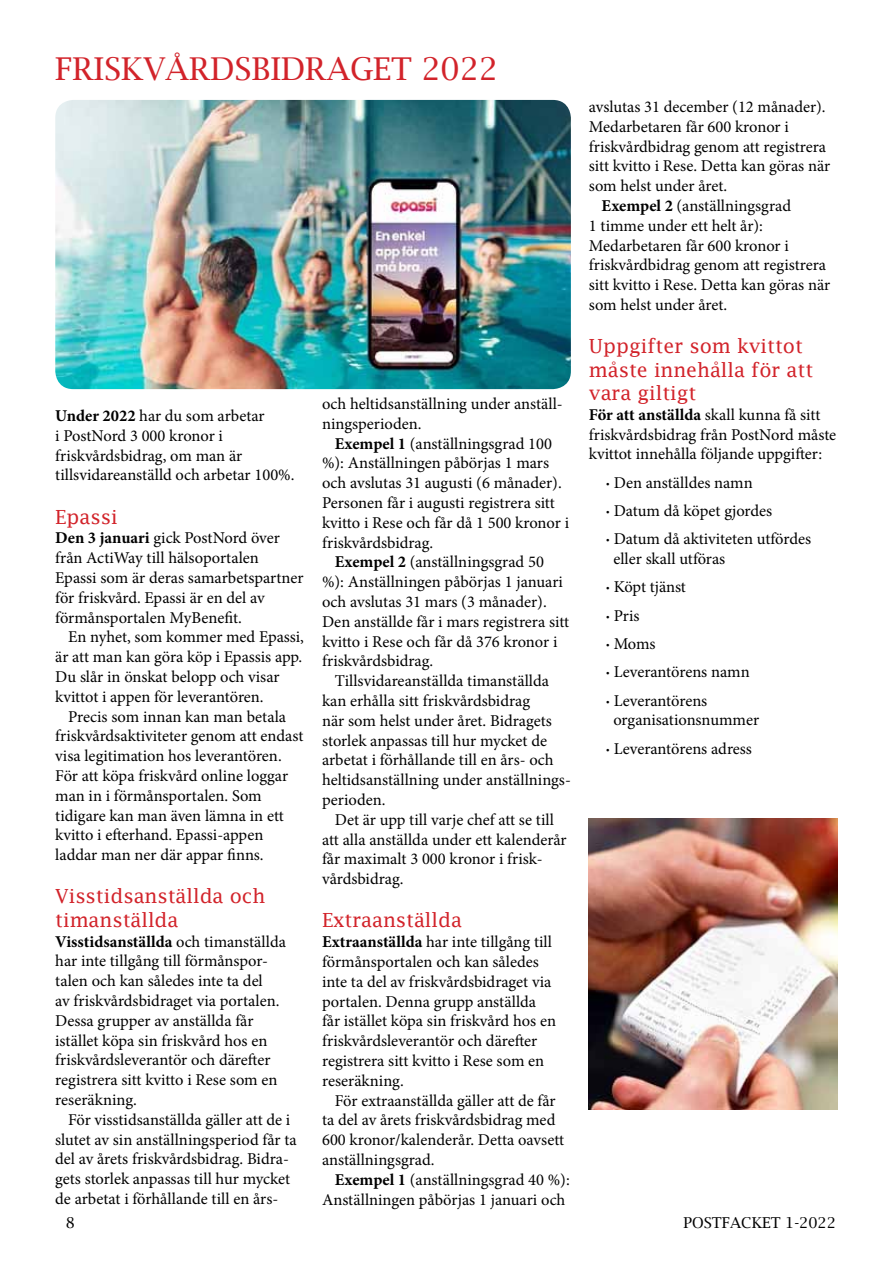
<style>
.page{position:relative;width:893px;height:1263px;background:#fff}
.page>*{position:absolute;margin:0;border:0;box-sizing:border-box;transform-origin:0 0}
.t1{font:31.5px "Lucida Bright";color:#d2232a}
.t2{font:19.5px/23.4px "Lucida Fax";color:#d2232a}
.t3{font:16.5px/19.8px "Minion Pro";color:#000}
.t4{font:15px "Lucida Bright";color:#000}
.s1{font-weight:700}
</style>
<div class="page">
<img style="left:55px;top:100px;width:516px;height:289px">
<img style="left:589px;top:819px;width:249px;height:290px">
<h1 class="t1" style="left:55px;top:51px;width:444px">FRISKVÅRDSBIDRAGET 2022</h1>
<p class="t3" style="left:55px;top:406px;width:241px"><span class="s1">Under 2022</span> har du som arbetar<br>i PostNord 3 000 kronor i friskvårdsbidrag, om man är tillsvidareanställd och arbetar 100%.</p>
<p class="t2" style="left:55px;top:505px;width:64px">Epassi</p>
<p class="t3" style="left:55px;top:528px;width:250px"><span class="s1">Den 3 januari</span> gick PostNord över från ActiWay till hälsoportalen Epassi som är deras samarbetspartner för friskvård. Epassi är en del av förmånsportalen MyBenefit.</p>
<p class="t3" style="left:55px;top:627px;width:250px;text-indent:13px">En nyhet, som kommer med Epassi, är att man kan göra köp i Epassis app.<br>Du slår in önskat belopp och visar kvittot i appen för leverantören.</p>
<p class="t3" style="left:55px;top:706px;width:250px;text-indent:13px">Precis som innan kan man betala friskvårdsaktiviteter genom att endast visa legitimation hos leverantören.<br>För att köpa friskvård online loggar man in i förmånsportalen. Som tidigare kan man även lämna in ett kvitto i efterhand. Epassi-appen laddar man ner där appar finns.</p>
<p class="t2" style="left:55px;top:884px;width:212px">Visstidsanställda och timanställda</p>
<p class="t3" style="left:55px;top:931px;width:232px"><span class="s1">Visstidsanställda</span> och timanställda har inte tillgång till förmånspor&shy;talen och kan således inte ta del<br>av friskvårdsbidraget via portalen.<br>Dessa grupper av anställda får istället köpa sin friskvård hos en friskvårdsleverantör och därefter registrera sitt kvitto i Rese som en reseräkning.</p>
<p class="t3" style="left:55px;top:1110px;width:243px;text-indent:13px">För visstidsanställda gäller att de i slutet av sin anställningsperiod får ta del av årets friskvårdsbidrag. Bidra&shy;gets storlek anpassas till hur mycket de arbetat i förhållande till en års-</p>
<p class="t3" style="left:322px;top:394px;width:242px">och heltidsanställning under anställ&shy;ningsperioden.</p>
<p class="t3" style="left:335px;top:433px;width:219px"><span class="s1">Exempel 1</span> (anställningsgrad 100</p>
<p class="t3" style="left:322px;top:453px;width:228px">%): Anställningen påbörjas 1 mars</p>
<p class="t3" style="left:322px;top:473px;width:241px">och avslutas 31 augusti (6 månader).</p>
<p class="t3" style="left:322px;top:493px;width:234px">Personen får i augusti registrera sitt</p>
<p class="t3" style="left:322px;top:513px;width:249px">kvitto i Rese och får då 1 500 kronor i</p>
<p class="t3" style="left:322px;top:532px;width:113px">friskvårdsbidrag.</p>
<p class="t3" style="left:335px;top:552px;width:211px"><span class="s1">Exempel 2</span> (anställningsgrad 50</p>
<p class="t3" style="left:322px;top:572px;width:242px">%): Anställningen påbörjas 1 januari</p>
<p class="t3" style="left:322px;top:592px;width:226px">och avslutas 31 mars (3 månader).</p>
<p class="t3" style="left:322px;top:612px;width:249px">Den anställde får i mars registrera sitt</p>
<p class="t3" style="left:322px;top:631px;width:237px">kvitto i Rese och får då 376 kronor i</p>
<p class="t3" style="left:322px;top:651px;width:113px">friskvårdsbidrag.</p>
<p class="t3" style="left:335px;top:671px;width:216px">Tillsvidareanställda timanställda</p>
<p class="t3" style="left:322px;top:691px;width:210px">kan erhålla sitt friskvårdsbidrag</p>
<p class="t3" style="left:322px;top:711px;width:231px">när som helst under året. Bidragets</p>
<p class="t3" style="left:322px;top:730px;width:227px">storlek anpassas till hur mycket de</p>
<p class="t3" style="left:322px;top:750px;width:233px">arbetat i förhållande till en års- och</p>
<p class="t3" style="left:322px;top:770px;width:250px">heltidsanställning under anställnings-</p>
<p class="t3" style="left:322px;top:790px;width:65px">perioden.</p>
<p class="t3" style="left:335px;top:810px;width:221px">Det är upp till varje chef att se till</p>
<p class="t3" style="left:322px;top:829px;width:246px">att alla anställda under ett kalenderår</p>
<p class="t3" style="left:322px;top:849px;width:222px">får maximalt 3 000 kronor i frisk-</p>
<p class="t3" style="left:322px;top:869px;width:83px">vårdsbidrag.</p>
<p class="t2" style="left:322px;top:908px;width:141px">Extraanställda</p>
<p class="t3" style="left:322px;top:932px;width:235px"><span class="s1">Extraanställda</span> har inte tillgång till förmånsportalen och kan således inte ta del av friskvårdsbidraget via portalen. Denna grupp anställda får istället köpa sin friskvård hos en friskvårdsleverantör och därefter registrera sitt kvitto i Rese som en reseräkning.</p>
<p class="t3" style="left:322px;top:1090px;width:244px;text-indent:13px">För extraanställda gäller att de får ta del av årets friskvårdsbidrag med 600 kronor/kalenderår. Detta oavsett anställningsgrad.</p>
<p class="t3" style="left:322px;top:1170px;width:249px;text-align:right"><span class="s1">Exempel 1</span> (anställningsgrad 40 %):<br>Anställningen påbörjas 1 januari och</p>
<p class="t3" style="left:589px;top:97px;width:238px">avslutas 31 december (12 månader).</p>
<p class="t3" style="left:589px;top:117px;width:201px">Medarbetaren får 600 kronor i</p>
<p class="t3" style="left:589px;top:136px;width:239px">friskvårdbidrag genom att registrera</p>
<p class="t3" style="left:589px;top:156px;width:243px">sitt kvitto i Rese. Detta kan göras när</p>
<p class="t3" style="left:589px;top:176px;width:140px">som helst under året.</p>
<p class="t3" style="left:602px;top:196px;width:191px"><span class="s1">Exempel 2</span> (anställningsgrad</p>
<p class="t3" style="left:589px;top:216px;width:176px">1 timme under ett helt år):</p>
<p class="t3" style="left:589px;top:235px;width:201px">Medarbetaren får 600 kronor i</p>
<p class="t3" style="left:589px;top:255px;width:239px">friskvårdbidrag genom att registrera</p>
<p class="t3" style="left:589px;top:275px;width:243px">sitt kvitto i Rese. Detta kan göras när</p>
<p class="t3" style="left:589px;top:295px;width:140px">som helst under året.</p>
<p class="t2" style="left:589px;top:334px;width:226px">Uppgifter som kvittot måste innehålla för att vara giltigt</p>
<p class="t3" style="left:589px;top:405px;width:249px"><span class="s1">För att anställda</span> skall kunna få sitt friskvårdsbidrag från PostNord måste kvittot innehålla följande uppgifter:</p>
<p class="t3" style="left:606px;top:468px;width:207px;line-height:28.3px"><span class="s1">·</span> Den anställdes namn<br><span class="s1">·</span> Datum då köpet gjordes<br><span class="s1">·</span> Datum då aktiviteten utfördes</p>
<p class="t3" style="left:606px;top:545px;width:145px;line-height:28.3px;text-indent:7px">eller skall utföras<br><span class="s1">·</span> Köpt tjänst<br><span class="s1">·</span> Pris<br><span class="s1">·</span> Moms<br><span class="s1">·</span> Leverantörens namn <span class="s1">·</span> Leverantörens</p>
<p class="t3" style="left:606px;top:706px;width:155px;line-height:28.3px;text-align:center">organisationsnummer <span class="s1">·</span> Leverantörens adress</p>
<p class="t4" style="left:66px;top:1214px;width:11px">8</p>
<p class="t4" style="left:684px;top:1214px;width:154px">POSTFACKET 1-2022</p>
</div>
